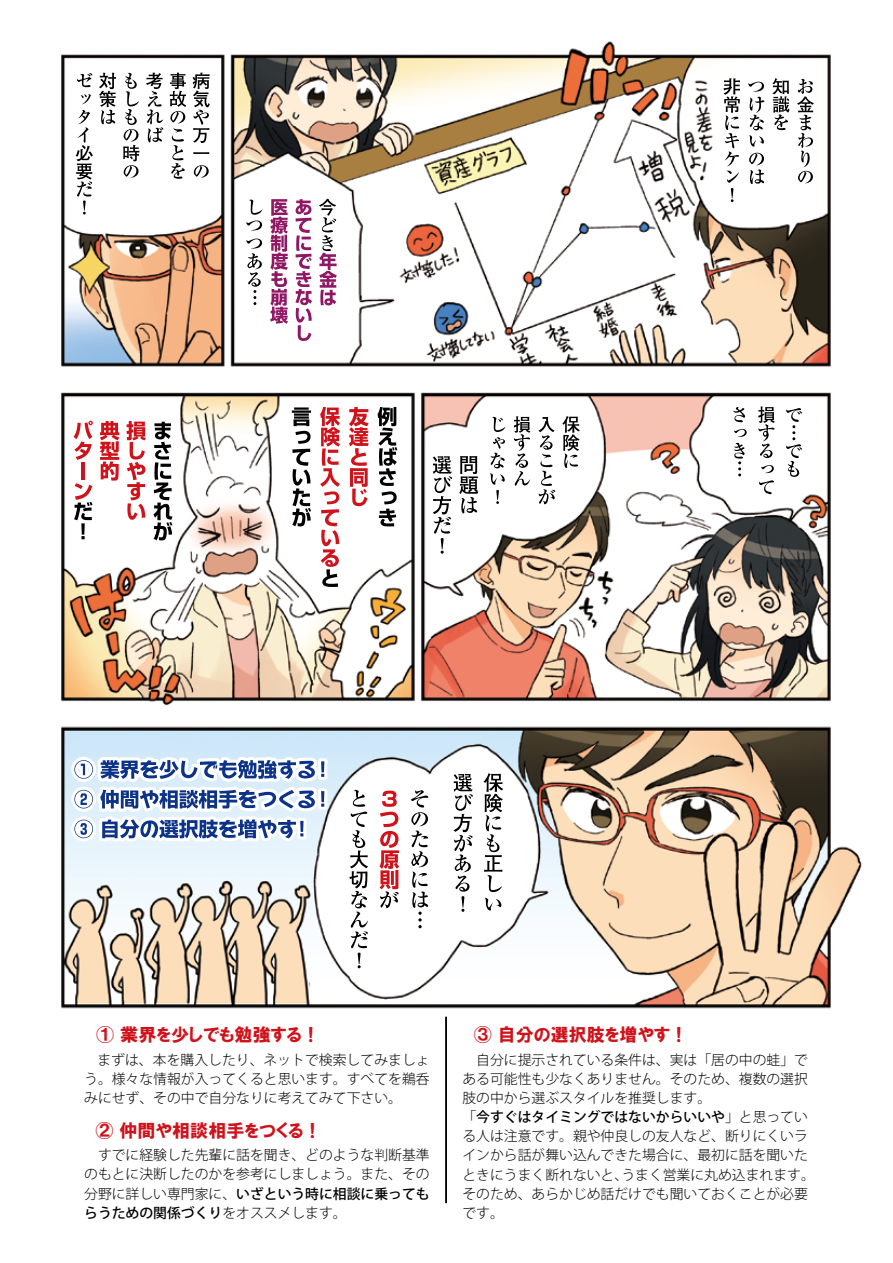
<style>
.page{position:relative;width:893px;height:1263px;background:#fff}
.page>*{position:absolute;margin:0;border:0;box-sizing:border-box;transform-origin:0 0}
.t1{font:18px "HGP Soei Kakugothic UB";color:#d0121b}
.t2{font:300 13.8px/19.2px "Koz Go Pr 6 N";color:#000;text-align:justify}
.t3{font:500 13.8px "Koz Go Pr 6 N";color:#000}
.s1{font-weight:500}
.s2{font-weight:300}
</style>
<div class="page">
<img style="left:61px;top:41px;width:801px;height:1163px">
<svg style="left:797px;top:79px;width:17px;height:104px"></svg>
<svg style="left:772px;top:78px;width:17px;height:52px"></svg>
<svg style="left:748px;top:82px;width:16px;height:65px"></svg>
<svg style="left:749px;top:153px;width:15px;height:31px"></svg>
<svg style="left:723px;top:78px;width:17px;height:124px"></svg>
<svg style="left:786px;top:408px;width:16px;height:69px"></svg>
<svg style="left:758px;top:406px;width:17px;height:52px"></svg>
<svg style="left:761px;top:465px;width:13px;height:8px"></svg>
<svg style="left:759px;top:480px;width:15px;height:14px"></svg>
<svg style="left:733px;top:407px;width:12px;height:15px"></svg>
<svg style="left:734px;top:429px;width:13px;height:8px"></svg>
<svg style="left:734px;top:443px;width:10px;height:33px"></svg>
<svg style="left:562px;top:416px;width:18px;height:52px"></svg>
<svg style="left:538px;top:417px;width:17px;height:87px"></svg>
<svg style="left:514px;top:416px;width:16px;height:70px"></svg>
<svg style="left:490px;top:417px;width:15px;height:87px"></svg>
<svg style="left:484px;top:773px;width:19px;height:119px"></svg>
<svg style="left:485px;top:898px;width:16px;height:12px"></svg>
<svg style="left:453px;top:774px;width:20px;height:138px"></svg>
<svg style="left:411px;top:790px;width:17px;height:138px"></svg>
<svg style="left:379px;top:791px;width:20px;height:117px"></svg>
<svg style="left:349px;top:790px;width:19px;height:178px"></svg>
<svg style="left:319px;top:199px;width:18px;height:106px"></svg>
<svg style="left:295px;top:199px;width:17px;height:142px"></svg>
<svg style="left:270px;top:199px;width:18px;height:125px"></svg>
<svg style="left:246px;top:200px;width:17px;height:31px"></svg>
<svg style="left:246px;top:239px;width:16px;height:66px"></svg>
<svg style="left:193px;top:73px;width:17px;height:70px"></svg>
<svg style="left:193px;top:152px;width:16px;height:2px"></svg>
<svg style="left:194px;top:165px;width:15px;height:13px"></svg>
<svg style="left:170px;top:73px;width:16px;height:106px"></svg>
<svg style="left:146px;top:73px;width:17px;height:69px"></svg>
<svg style="left:123px;top:73px;width:16px;height:105px"></svg>
<svg style="left:99px;top:73px;width:17px;height:51px"></svg>
<svg style="left:77px;top:73px;width:15px;height:14px"></svg>
<svg style="left:81px;top:94px;width:10px;height:10px"></svg>
<svg style="left:76px;top:110px;width:17px;height:104px"></svg>
<svg style="left:459px;top:456px;width:19px;height:57px"></svg>
<svg style="left:433px;top:456px;width:19px;height:98px"></svg>
<svg style="left:378px;top:407px;width:19px;height:119px"></svg>
<svg style="left:349px;top:407px;width:20px;height:99px"></svg>
<svg style="left:320px;top:407px;width:20px;height:180px"></svg>
<svg style="left:292px;top:407px;width:19px;height:119px"></svg>
<svg style="left:153px;top:422px;width:19px;height:118px"></svg>
<svg style="left:127px;top:421px;width:19px;height:99px"></svg>
<svg style="left:100px;top:421px;width:19px;height:60px"></svg>
<svg style="left:74px;top:421px;width:19px;height:39px"></svg>
<hr style="left:81px;top:462px;width:4px;height:18px;background:#d0121b">
<svg style="left:74px;top:483px;width:18px;height:37px"></svg>
<svg style="left:81px;top:536px;width:4px;height:3px"></svg>
<svg style="left:81px;top:523px;width:4px;height:12px"></svg>
<div style="left:318px;top:771px;width:9px;height:9px;border:6px solid #fff"></div>
<div style="left:318px;top:758px;width:10px;height:17px;border:6px solid #fff"></div>
<div style="left:318px;top:800px;width:9px;height:10px;border:6px solid #fff"></div>
<div style="left:318px;top:788px;width:10px;height:17px;border:6px solid #fff"></div>
<svg style="left:61px;top:724px;width:263px;height:126px"></svg>
<svg style="left:300px;top:821px;width:4px;height:11px"></svg>
<div style="left:446px;top:1017px;width:1px;height:186px;border:1px solid #000"></div>
<h1 class="t1" style="left:84px;top:1026px;width:237px">　① 業界を少しでも勉強する!</h1>
<p class="t2" style="left:84px;top:1050px;width:347px;text-indent:13px">まずは、本を購入したり、ネットで検索してみましょう。様々な情報が入ってくると思います。すべてを鵜呑みにせず、その中で自分なりに考えてみて下さい。</p>
<h1 class="t1" style="left:95px;top:1122px;width:227px">② 仲間や相談相手をつくる!</h1>
<p class="t2" style="left:84px;top:1146px;width:347px">　すでに経験した先輩に話を聞き、どのような判断基準のもとに決断したのかを参考にしましょう。また、その分野に詳しい専門家に、<span class="s1">いざという時に相談に乗ってもらうための関係づくり</span>をオススメします。</p>
<h1 class="t1" style="left:474px;top:1026px;width:216px">③ 自分の選択肢を増やす!</h1>
<p class="t2" style="left:462px;top:1050px;width:347px">　自分に提示されている条件は、実は「居の中の蛙」で</p>
<p class="t2" style="left:462px;top:1069px;width:347px">ある可能性も少なくありません。そのため、複数の選択</p>
<p class="t2" style="left:462px;top:1088px;width:250px">肢の中から選ぶスタイルを推奨します。</p>
<p class="t3" style="left:462px;top:1109px;width:347px"><span class="s2">「</span>今すぐはタイミングではないからいいや<span class="s2">」と思ってい</span></p>
<p class="t2" style="left:462px;top:1127px;width:347px">る人は注意です。親や仲良しの友人など、断りにくいラ</p>
<p class="t2" style="left:462px;top:1146px;width:347px">インから話が舞い込んできた場合に、最初に話を聞いた</p>
<p class="t2" style="left:621px;top:1165px;width:195px">うまく営業に丸め込まれます。</p>
<p class="t2" style="left:462px;top:1165px;width:347px;text-align:left">ときにうまく断れないと、<br>そのため、あらかじめ話だけでも聞いておくことが必要です。</p>
</div>
